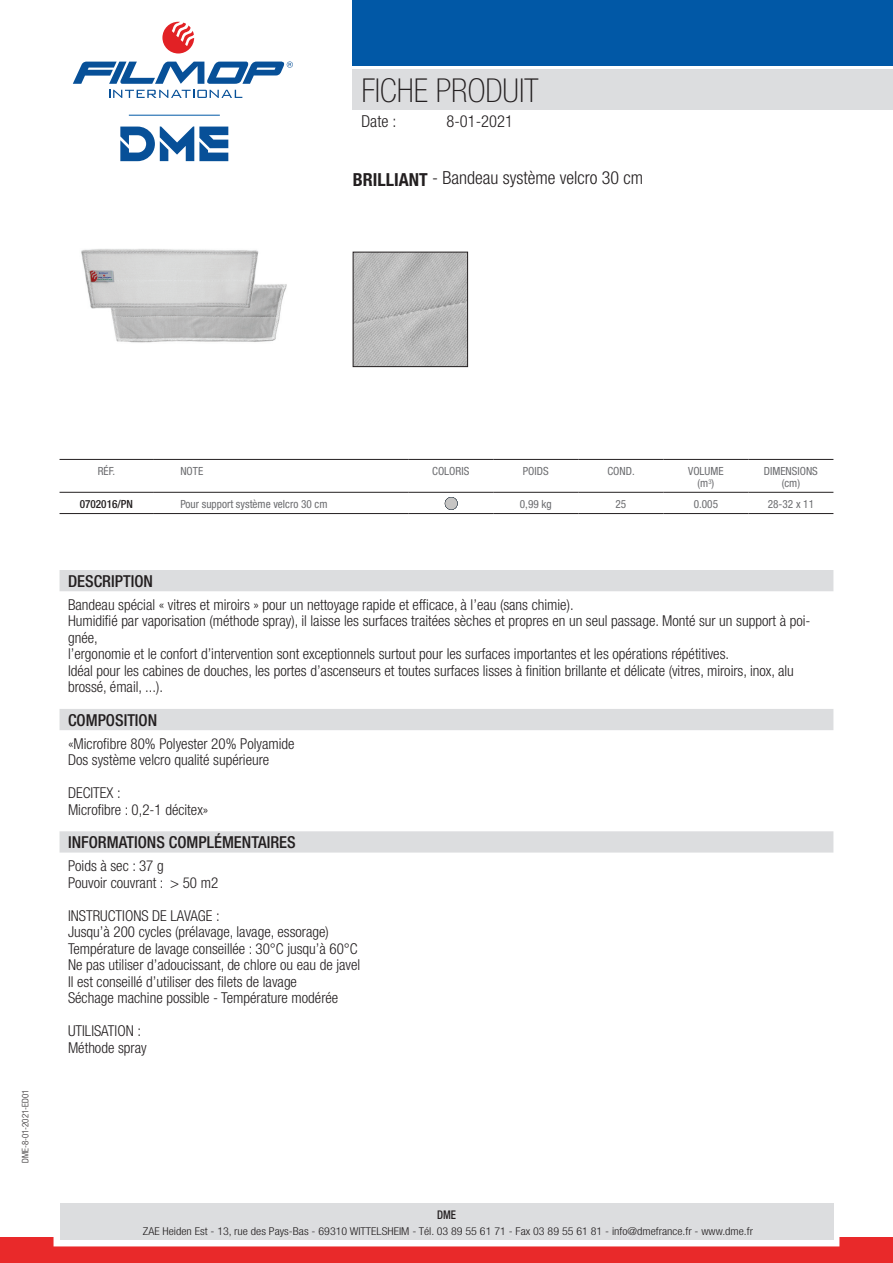
<style>
.page{position:relative;width:893px;height:1263px;background:#fff}
.page>*{position:absolute;margin:0;border:0;box-sizing:border-box;transform-origin:0 0}
.t1{font:100 condensed 33px "Helvetica Neue";color:#231f20}
.t2{font:300 condensed 18px "Helvetica Neue";color:#231f20}
.t3{font:500 condensed 16.5px "Helvetica Neue";color:#231f20}
.t4{font:300 condensed 16.5px "Helvetica Neue";color:#231f20}
.t5{font:300 condensed 15px/16.5px "Helvetica Neue";color:#231f20}
.t6{font:500 condensed 12px "Helvetica Neue";color:#231f20;scale:.9 1}
.t7{font:condensed 11.25px/12px "Helvetica Neue";color:#6c6d70;text-align:center}
.t8{font:500 condensed 11.25px "Helvetica Neue";color:#231f20}
.t9{font:300 condensed 10.8px "Helvetica Neue";color:#231f20;scale:1.11 1}
.t10{font:300 condensed 9px "Helvetica Neue";color:#231f20}
.s1{font-weight:700}
</style>
<div class="page">
<div style="left:353px;top:69px;width:540px;height:40px;background:#dcdddf"></div>
<svg style="left:109px;top:90px;width:133px;height:8px"></svg>
<svg style="left:162px;top:22px;width:32px;height:32px"></svg>
<svg style="left:73px;top:61px;width:220px;height:23px"></svg>
<div style="left:353px;top:0;width:540px;height:66px;background:#0158a6"></div>
<div style="left:0;top:1237px;width:893px;height:26px;background:#e9292a"></div>
<div style="left:54px;top:1197px;width:785px;height:49px;border:12px solid #fff"></div>
<div style="left:60px;top:1203px;width:773px;height:37px;background:#dcdddf"></div>
<svg style="left:120px;top:126px;width:108px;height:35px"></svg>
<hr style="left:129px;top:115px;width:91px;height:1px;background:#0158a6">
<div style="left:60px;top:570px;width:773px;height:21px;background:#dcdddf"></div>
<div style="left:60px;top:709px;width:773px;height:21px;background:#dcdddf"></div>
<div style="left:60px;top:831px;width:773px;height:21px;background:#dcdddf"></div>
<hr style="left:60px;top:459px;width:93px;height:1px;background:#231f20">
<hr style="left:153px;top:459px;width:255px;height:1px;background:#231f20">
<hr style="left:408px;top:459px;width:85px;height:1px;background:#231f20">
<hr style="left:493px;top:459px;width:85px;height:1px;background:#231f20">
<hr style="left:578px;top:459px;width:85px;height:1px;background:#231f20">
<hr style="left:663px;top:459px;width:85px;height:1px;background:#231f20">
<hr style="left:748px;top:459px;width:85px;height:1px;background:#231f20">
<hr style="left:60px;top:492px;width:93px;height:1px;background:#231f20">
<hr style="left:153px;top:492px;width:255px;height:1px;background:#231f20">
<hr style="left:408px;top:492px;width:85px;height:1px;background:#231f20">
<hr style="left:493px;top:492px;width:85px;height:1px;background:#231f20">
<hr style="left:578px;top:492px;width:85px;height:1px;background:#231f20">
<hr style="left:663px;top:492px;width:85px;height:1px;background:#231f20">
<hr style="left:748px;top:492px;width:85px;height:1px;background:#231f20">
<hr style="left:60px;top:513px;width:93px;height:1px;background:#231f20">
<hr style="left:153px;top:513px;width:255px;height:1px;background:#231f20">
<hr style="left:408px;top:513px;width:85px;height:1px;background:#231f20">
<hr style="left:493px;top:513px;width:85px;height:1px;background:#231f20">
<hr style="left:578px;top:513px;width:85px;height:1px;background:#231f20">
<hr style="left:663px;top:513px;width:85px;height:1px;background:#231f20">
<hr style="left:748px;top:513px;width:85px;height:1px;background:#231f20">
<svg style="left:445px;top:497px;width:13px;height:13px"></svg>
<img style="left:355px;top:254px;width:111px;height:111px">
<div style="left:353px;top:252px;width:115px;height:115px;border:1px solid #231f20"></div>
<img style="left:81px;top:249px;width:206px;height:94px">
<h1 class="t1" style="left:361px;top:72px;width:179px">FICHE PRODUIT</h1>
<p class="t4" style="left:361px;top:111px;width:36px">Date :</p>
<p class="t4" style="left:446px;top:111px;width:68px">8-01-2021</p>
<p class="t2" style="left:353px;top:168px;width:292px"><span class="s1">BRILLIANT</span> - Bandeau système velcro 30 cm</p>
<p class="t10" style="left:20px;top:1163px;width:75px;rotate:-90deg">DME-8-01-2021-ED01</p>
<p class="t7" style="left:98px;top:465px;width:19px">RÉF.</p>
<p class="t7" style="left:180px;top:465px;width:24px">NOTE</p>
<p class="t7" style="left:432px;top:465px;width:39px">COLORIS</p>
<p class="t7" style="left:523px;top:465px;width:27px">POIDS</p>
<p class="t7" style="left:607px;top:465px;width:29px">COND.</p>
<p class="t7" style="left:688px;top:465px;width:37px">VOLUME (m<sup>3</sup>)</p>
<p class="t7" style="left:764px;top:465px;width:55px">DIMENSIONS (cm)</p>
<p class="t8" style="left:80px;top:498px;width:55px">0702016/PN</p>
<p class="t7" style="left:180px;top:498px;width:149px">Pour support système velcro 30 cm</p>
<p class="t7" style="left:520px;top:498px;width:33px">0,99 kg</p>
<p class="t7" style="left:615px;top:498px;width:12px">25</p>
<p class="t7" style="left:694px;top:498px;width:26px">0.005</p>
<p class="t7" style="left:768px;top:498px;width:48px">28-32 x 11</p>
<p class="t3" style="left:68px;top:571px;width:86px">DESCRIPTION</p>
<p class="t5" style="left:68px;top:596px;width:744px">Bandeau spécial « vitres et miroirs » pour un nettoyage rapide et efficace, à l’eau (sans chimie).<br>Humidifié par vaporisation (méthode spray), il laisse les surfaces traitées sèches et propres en un seul passage. Monté sur un support à poi&shy;gnée,<br>l’ergonomie et le confort d’intervention sont exceptionnels surtout pour les surfaces importantes et les opérations répétitives.<br>Idéal pour les cabines de douches, les portes d’ascenseurs et toutes surfaces lisses à finition brillante et délicate (vitres, miroirs, inox, alu brossé, émail, ...).</p>
<p class="t3" style="left:68px;top:710px;width:91px">COMPOSITION</p>
<p class="t5" style="left:68px;top:735px;width:228px">«Microfibre 80% Polyester 20% Polyamide<br>Dos système velcro qualité supérieure</p>
<p class="t5" style="left:68px;top:785px;width:142px">DECITEX :<br>Microfibre : 0,2-1 décitex»</p>
<p class="t3" style="left:68px;top:833px;width:229px">INFORMATIONS COMPLÉMENTAIRES</p>
<p class="t5" style="left:68px;top:857px;width:152px">Poids à sec : 37 g<br>Pouvoir couvrant : &gt; 50 m2</p>
<p class="t5" style="left:68px;top:907px;width:294px">INSTRUCTIONS DE LAVAGE :<br>Jusqu’à 200 cycles (prélavage, lavage, essorage)<br>Température de lavage conseillée : 30°C jusqu’à 60°C Ne pas utiliser d’adoucissant, de chlore ou eau de javel Il est conseillé d’utiliser des filets de lavage<br>Séchage machine possible - Température modérée</p>
<p class="t5" style="left:68px;top:1022px;width:80px">UTILISATION :<br>Méthode spray</p>
<p class="t6" style="left:437px;top:1207px;width:23px">DME</p>
<p class="t9" style="left:143px;top:1225px;width:551px">ZAE Heiden Est - 13, rue des Pays-Bas - 69310 WITTELSHEIM - Tél. 03 89 55 61 71 - Fax 03 89 55 61 81 - info@dmefrance.fr - www.dme.fr</p>
</div>
